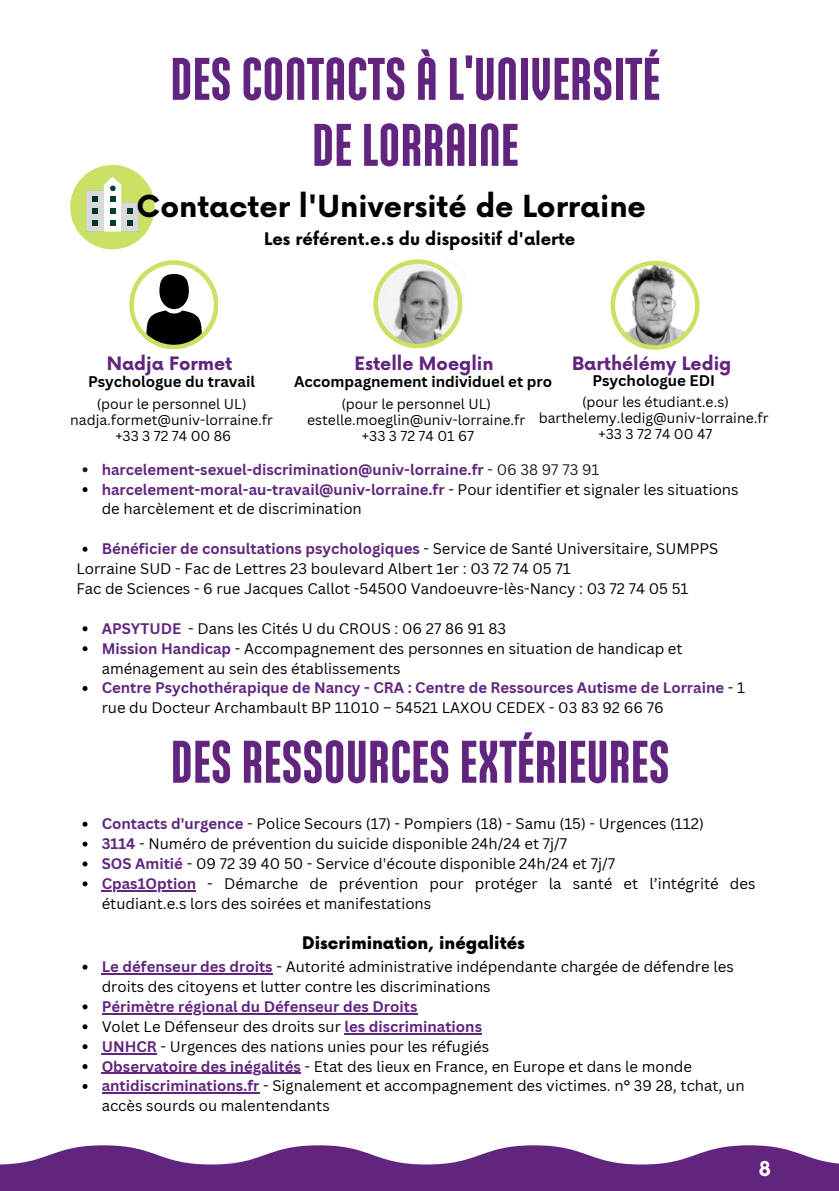
<style>
.page{position:relative;width:839px;height:1191px;background:#fff}
.page>*{position:absolute;margin:0;border:0;box-sizing:border-box;transform-origin:0 0}
.t1{font:900 60px/66px "Ando";color:#62257f;text-align:center}
.t2{font:700 29.6px "Now";color:#000}
.t3{font:700 20px "Now";color:#fff}
.t4{font:700 18px "Now";color:#62257f}
.t5{font:700 17px "Now";color:#000}
.t6{font:900 17px "Now";color:#000}
.t7{font:15px/19.8px "Canva Sans";color:#000}
.t8{font:700 15px/19.8px "Canva Sans";color:#62257f}
.t9{font:700 15px "Canva Sans";color:#000}
.t10{font:14px/16.4px "Canva Sans";color:#000;text-align:center}
.s1{font-weight:400;color:#251e20}
.s2{font-weight:400;color:#000}
.s3{font-weight:700;color:#62257f}
</style>
<div class="page">
<svg style="left:610px;top:260px;width:90px;height:90px"></svg>
<svg style="left:369px;top:249px;width:101px;height:100px"></svg>
<svg style="left:129px;top:260px;width:89px;height:89px"></svg>
<svg style="left:83px;top:467px;width:4px;height:5px"></svg>
<svg style="left:83px;top:487px;width:4px;height:5px"></svg>
<svg style="left:83px;top:547px;width:4px;height:5px"></svg>
<svg style="left:83px;top:626px;width:4px;height:5px"></svg>
<svg style="left:83px;top:646px;width:4px;height:5px"></svg>
<svg style="left:83px;top:686px;width:4px;height:5px"></svg>
<svg style="left:83px;top:822px;width:4px;height:5px"></svg>
<svg style="left:83px;top:842px;width:4px;height:5px"></svg>
<svg style="left:83px;top:862px;width:4px;height:4px"></svg>
<svg style="left:83px;top:881px;width:4px;height:5px"></svg>
<hr style="left:102px;top:890px;width:94px;height:1px;background:#62257f">
<svg style="left:83px;top:965px;width:4px;height:5px"></svg>
<hr style="left:102px;top:973px;width:171px;height:2px;background:#62257f">
<svg style="left:83px;top:1004px;width:4px;height:5px"></svg>
<hr style="left:102px;top:1013px;width:315px;height:1px;background:#62257f">
<svg style="left:83px;top:1024px;width:4px;height:5px"></svg>
<hr style="left:344px;top:1033px;width:138px;height:1px;background:#62257f">
<svg style="left:83px;top:1044px;width:4px;height:5px"></svg>
<hr style="left:102px;top:1053px;width:55px;height:1px;background:#62257f">
<svg style="left:83px;top:1064px;width:4px;height:5px"></svg>
<hr style="left:102px;top:1073px;width:199px;height:1px;background:#62257f">
<svg style="left:83px;top:1084px;width:4px;height:5px"></svg>
<hr style="left:102px;top:1093px;width:157px;height:1px;background:#62257f">
<svg style="left:0;top:1145px;width:838px;height:46px"></svg>
<div style="left:70px;top:165px;width:85px;height:84px;background:#c9e265;border-radius:50%"></div>
<svg style="left:103px;top:177px;width:19px;height:55px"></svg>
<svg style="left:86px;top:190px;width:18px;height:42px"></svg>
<svg style="left:121px;top:202px;width:18px;height:30px"></svg>
<h1 class="t1" style="left:170px;top:46px;width:491px">DES CONTACTS À L'UNIVERSITÉ<br>DE LORRAINE</h1>
<h2 class="t2" style="left:136px;top:184px;width:511px">Contacter l'Université de Lorraine</h2>
<p class="t5" style="left:264px;top:227px;width:313px">Les référent.e.s du dispositif d'alerte</p>
<p class="t4" style="left:107px;top:351px;width:127px">Nadja Formet</p>
<p class="t9" style="left:88px;top:372px;width:168px">Psychologue du travail</p>
<p class="t10" style="left:70px;top:395px;width:204px">(pour le personnel UL) nadja.formet@univ-lorraine.fr +33 3 72 74 00 86</p>
<p class="t4" style="left:354px;top:351px;width:140px">Estelle Moeglin</p>
<p class="t9" style="left:294px;top:372px;width:259px">Accompagnement individuel et pro</p>
<p class="t4" style="left:572px;top:350px;width:161px">Barthélémy Ledig</p>
<p class="t9" style="left:592px;top:372px;width:124px">Psychologue EDI</p>
<p class="t10" style="left:307px;top:395px;width:219px">(pour le personnel UL) estelle.moeglin@univ-lorraine.fr +33 3 72 74 01 67</p>
<p class="t10" style="left:539px;top:393px;width:231px">(pour les étudiant.e.s) barthelemy.ledig@univ-lorraine.fr +33 3 72 74 00 47</p>
<p class="t8" style="left:102px;top:460px;width:638px">harcelement-sexuel-discrimination@univ-lorraine.fr <span class="s1">- 06 38 97 73 91 </span>harcelement-moral-au-travail@univ-lorraine.fr <span class="s2">- Pour identifier et signaler les situations de harcèlement et de discrimination</span></p>
<p class="t8" style="left:102px;top:539px;width:618px">Bénéficier de consultations psychologiques <span class="s2">- Service de Santé Universitaire, SUMPPS</span></p>
<p class="t7" style="left:76px;top:559px;width:613px">Lorraine SUD - Fac de Lettres 23 boulevard Albert 1er : 03 72 74 05 71<br>Fac de Sciences - 6 rue Jacques Callot -54500 Vandoeuvre-lès-Nancy : 03 72 74 05 51</p>
<p class="t7" style="left:102px;top:619px;width:644px"><span class="s3">APSYTUDE</span> - Dans les Cités U du CROUS : 06 27 86 91 83<br><span class="s3">Mission Handicap</span> - Accompagnement des personnes en situation de handicap et aménagement au sein des établissements<br><span class="s3">Centre Psychothérapique de Nancy - CRA : Centre de Ressources Autisme de Lorraine</span> - 1 rue du Docteur Archambault BP 11010 – 54521 LAXOU CEDEX - 03 83 92 66 76</p>
<h1 class="t1" style="left:171px;top:729px;width:500px">DES RESSOURCES EXTÉRIEURES</h1>
<p class="t7" style="left:102px;top:814px;width:655px"><span class="s3">Contacts d'urgence</span> - Police Secours (17) - Pompiers (18) - Samu (15) - Urgences (112)<br><span class="s3">3114</span> - Numéro de prévention du suicide disponible 24h/24 et 7j/7<br><span class="s3">SOS Amitié</span> - 09 72 39 40 50 - Service d'écoute disponible 24h/24 et 7j/7<br><span class="s3">Cpas1Option</span> - Démarche de prévention pour protéger la santé et l’intégrité des étudiant.e.s lors des soirées et manifestations</p>
<p class="t6" style="left:302px;top:930px;width:224px">Discrimination, inégalités</p>
<p class="t7" style="left:102px;top:957px;width:633px"><span class="s3">Le défenseur des droits</span> - Autorité administrative indépendante chargée de défendre les droits des citoyens et lutter contre les discriminations</p>
<p class="t7" style="left:102px;top:997px;width:644px"><span class="s3">Périmètre régional du Défenseur des Droits<br></span>Volet Le Défenseur des droits sur <span class="s3">les discriminations<br>UNHCR</span> - Urgences des nations unies pour les réfugiés<br><span class="s3">Observatoire des inégalités</span> - Etat des lieux en France, en Europe et dans le monde <span class="s3">antidiscriminations.fr</span> - Signalement et accompagnement des victimes. n° 39 28, tchat, un accès sourds ou malentendants</p>
<h3 class="t3" style="left:758px;top:1153px;width:14px">8</h3>
</div>
